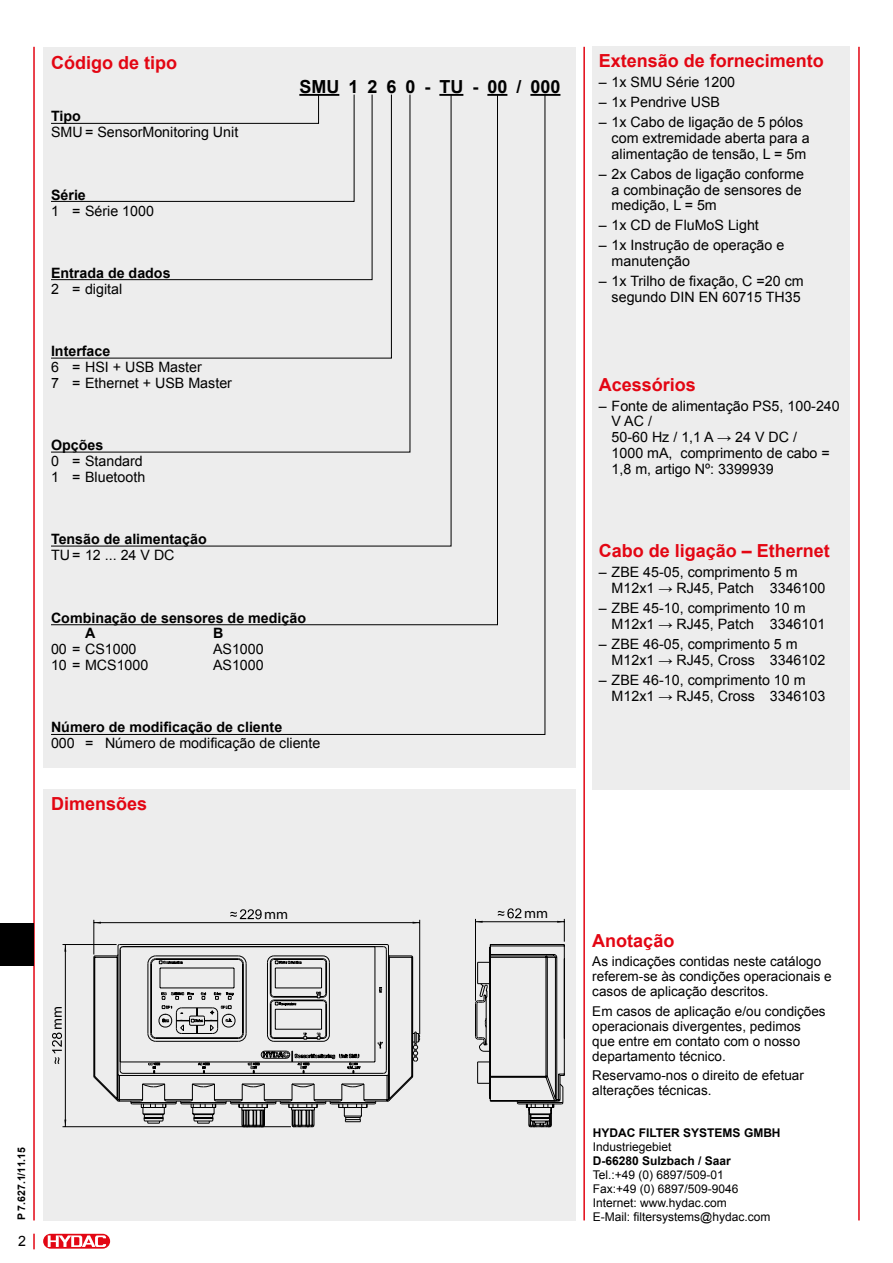
<style>
.page{position:relative;width:893px;height:1263px;background:#fff}
.page>*{position:absolute;margin:0;border:0;box-sizing:border-box;transform-origin:0 0}
.t1{font:700 18px "Arial";color:#e30613}
.t2{font:700 18px "Arial";color:#000}
.t3{font:14.4px "Myriad Pro";color:#000}
.t4{font:14.25px/15.8px "Arial";color:#000}
.t5{font:700 14.25px/15.8px "Arial";color:#000}
.t6{font:13.5px/15px "Arial";color:#000}
.t7{font:12px/14px "Arial";color:#000}
.t8{font:700 12px "Arial";color:#000}
.t9{font:700 10.5px "Arial";color:#000}
</style>
<div class="page">
<div style="left:43px;top:1233px;width:68px;height:16px;border:1px solid #fff;border-radius:7px"></div>
<svg style="left:43px;top:1234px;width:67px;height:14px"></svg>
<svg style="left:48px;top:1235px;width:58px;height:12px"></svg>
<svg style="left:33px;top:1234px;width:2px;height:15px"></svg>
<hr style="left:33px;top:47px;width:2px;height:1173px;background:#e30613">
<hr style="left:858px;top:47px;width:2px;height:1173px;background:#e30613">
<div style="left:0;top:923px;width:34px;height:42px;background:#000"></div>
<div style="left:43px;top:47px;width:532px;height:720px;background:#ededed"></div>
<div style="left:592px;top:47px;width:258px;height:743px;background:#ededed"></div>
<hr style="left:530px;top:94px;width:30px;height:2px;background:#000">
<div style="left:43px;top:789px;width:532px;height:431px;background:#ededed"></div>
<hr style="left:583px;top:47px;width:2px;height:1173px;background:#e30613">
<svg style="left:51px;top:94px;width:495px;height:641px"></svg>
<svg style="left:93px;top:945px;width:23px;height:155px"></svg>
<svg style="left:52px;top:1032px;width:10px;height:32px"></svg>
<hr style="left:65px;top:944px;width:1px;height:183px;background:#000">
<hr style="left:63px;top:944px;width:54px;height:1px;background:#000">
<hr style="left:63px;top:1126px;width:228px;height:1px;background:#000">
<svg style="left:116px;top:944px;width:304px;height:183px"></svg>
<svg style="left:230px;top:909px;width:32px;height:10px"></svg>
<hr style="left:94px;top:922px;width:326px;height:1px;background:#000">
<hr style="left:419px;top:920px;width:1px;height:114px;background:#000">
<hr style="left:94px;top:920px;width:1px;height:34px;background:#000">
<svg style="left:475px;top:908px;width:90px;height:219px"></svg>
<p class="t1" style="left:51px;top:51px;width:127px">Código de tipo</p>
<p class="t5" style="left:51px;top:109px;width:31px">Tipo</p>
<p class="t4" style="left:51px;top:124px;width:189px">SMU = SensorMonitoring Unit</p>
<p class="t5" style="left:51px;top:187px;width:36px">Série</p>
<p class="t4" style="left:51px;top:203px;width:104px">1 = Série 1000</p>
<p class="t5" style="left:51px;top:266px;width:121px">Entrada de dados</p>
<p class="t4" style="left:51px;top:281px;width:73px">2 = digital</p>
<p class="t5" style="left:51px;top:344px;width:61px">Interface</p>
<p class="t4" style="left:51px;top:359px;width:182px">6 = HSI + USB Master<br>7 = Ethernet + USB Master</p>
<p class="t5" style="left:51px;top:438px;width:54px">Opções</p>
<p class="t4" style="left:51px;top:453px;width:96px">0 = Standard<br>1 = Bluetooth</p>
<p class="t5" style="left:51px;top:532px;width:157px">Tensão de alimentação</p>
<p class="t4" style="left:51px;top:547px;width:125px">TU = 12 ... 24 V DC</p>
<p class="t2" style="left:299px;top:75px;width:263px">SMU1260-TU-00/000</p>
<p class="t5" style="left:85px;top:610px;width:222px;text-indent:-34px">Combinação de sensores de medição<br>A</p>
<p class="t5" style="left:213px;top:626px;width:12px">B</p>
<p class="t4" style="left:51px;top:641px;width:87px">00 = CS1000</p>
<p class="t4" style="left:213px;top:641px;width:52px">AS1000</p>
<p class="t4" style="left:51px;top:657px;width:99px">10 = MCS1000</p>
<p class="t4" style="left:213px;top:657px;width:52px">AS1000</p>
<p class="t5" style="left:51px;top:720px;width:233px">Número de modificação de cliente</p>
<p class="t4" style="left:51px;top:735px;width:271px">000 = Número de modificação de cliente</p>
<p class="t1" style="left:51px;top:792px;width:98px">Dimensões</p>
<p class="t1" style="left:599px;top:49px;width:227px">Extensão de fornecimento</p>
<p class="t4" style="left:599px;top:75px;width:138px">– 1x SMU Série 1200</p>
<p class="t4" style="left:599px;top:95px;width:123px">– 1x Pendrive USB</p>
<p class="t4" style="left:612px;top:115px;width:200px;text-indent:-13px">– 1x Cabo de ligação de 5 pólos com extremidade aberta para a alimentação de tensão, L = 5m</p>
<p class="t4" style="left:612px;top:166px;width:194px;text-indent:-13px">– 2x Cabos de ligação conforme a combinação de sensores de medição, L = 5m</p>
<p class="t4" style="left:599px;top:218px;width:162px">– 1x CD de FluMoS Light</p>
<p class="t4" style="left:612px;top:238px;width:174px;text-indent:-13px">– 1x Instrução de operação e manutenção</p>
<p class="t4" style="left:599px;top:273px;width:206px;text-align:right">– 1x Trilho de fixação, C =20 cm segundo DIN EN 60715 TH35</p>
<p class="t1" style="left:599px;top:372px;width:99px">Acessórios</p>
<p class="t4" style="left:612px;top:398px;width:230px;text-indent:-13px">– Fonte de alimentação PS5, 100-240<br>V AC /<br>50-60 Hz / 1,1 A → 24 V DC /<br>1000 mA, comprimento de cabo =<br>1,8 m, artigo Nº: 3399939</p>
<p class="t1" style="left:599px;top:539px;width:233px">Cabo de ligação – Ethernet</p>
<p class="t4" style="left:612px;top:565px;width:215px;text-indent:-13px">– ZBE 45-05, comprimento 5 m<br>M12x1 → RJ45, Patch 3346100</p>
<p class="t4" style="left:612px;top:600px;width:215px;text-indent:-13px">– ZBE 45-10, comprimento 10 m<br>M12x1 → RJ45, Patch 3346101</p>
<p class="t4" style="left:612px;top:636px;width:215px;text-indent:-13px">– ZBE 46-05, comprimento 5 m<br>M12x1 → RJ45, Cross 3346102</p>
<p class="t4" style="left:612px;top:672px;width:215px;text-indent:-13px">– ZBE 46-10, comprimento 10 m<br>M12x1 → RJ45, Cross 3346103</p>
<p class="t3" style="left:48px;top:1030px;width:26px;rotate:-90deg">mm</p>
<p class="t9" style="left:14px;top:1220px;width:75px;rotate:-90deg">P 7.627.1/11.15</p>
<p class="t4" style="left:18px;top:1233px;width:9px">2</p>
<p class="t3" style="left:264px;top:905px;width:26px">mm</p>
<p class="t3" style="left:524px;top:904px;width:26px">mm</p>
<p class="t1" style="left:592px;top:929px;width:84px">Anotação</p>
<p class="t6" style="left:592px;top:954px;width:241px">As indicações contidas neste catálogo referem-se às condições operacionais e casos de aplicação descritos.</p>
<p class="t6" style="left:592px;top:1003px;width:235px">Em casos de aplicação e/ou condições operacionais divergentes, pedimos que entre em contato com o nosso departamento técnico.</p>
<p class="t6" style="left:592px;top:1068px;width:213px">Reservamo-nos o direito de efetuar alterações técnicas.</p>
<p class="t8" style="left:593px;top:1124px;width:189px">HYDAC FILTER SYSTEMS GMBH</p>
<p class="t7" style="left:593px;top:1140px;width:80px">Industriegebiet</p>
<p class="t8" style="left:593px;top:1152px;width:140px">D-66280 Sulzbach / Saar</p>
<p class="t7" style="left:593px;top:1167px;width:179px">Tel.:+49 (0) 6897/509-01<br>Fax:+49 (0) 6897/509-9046<br>Internet: www.hydac.com<br>E-Mail: filtersystems@hydac.com</p>
</div>
